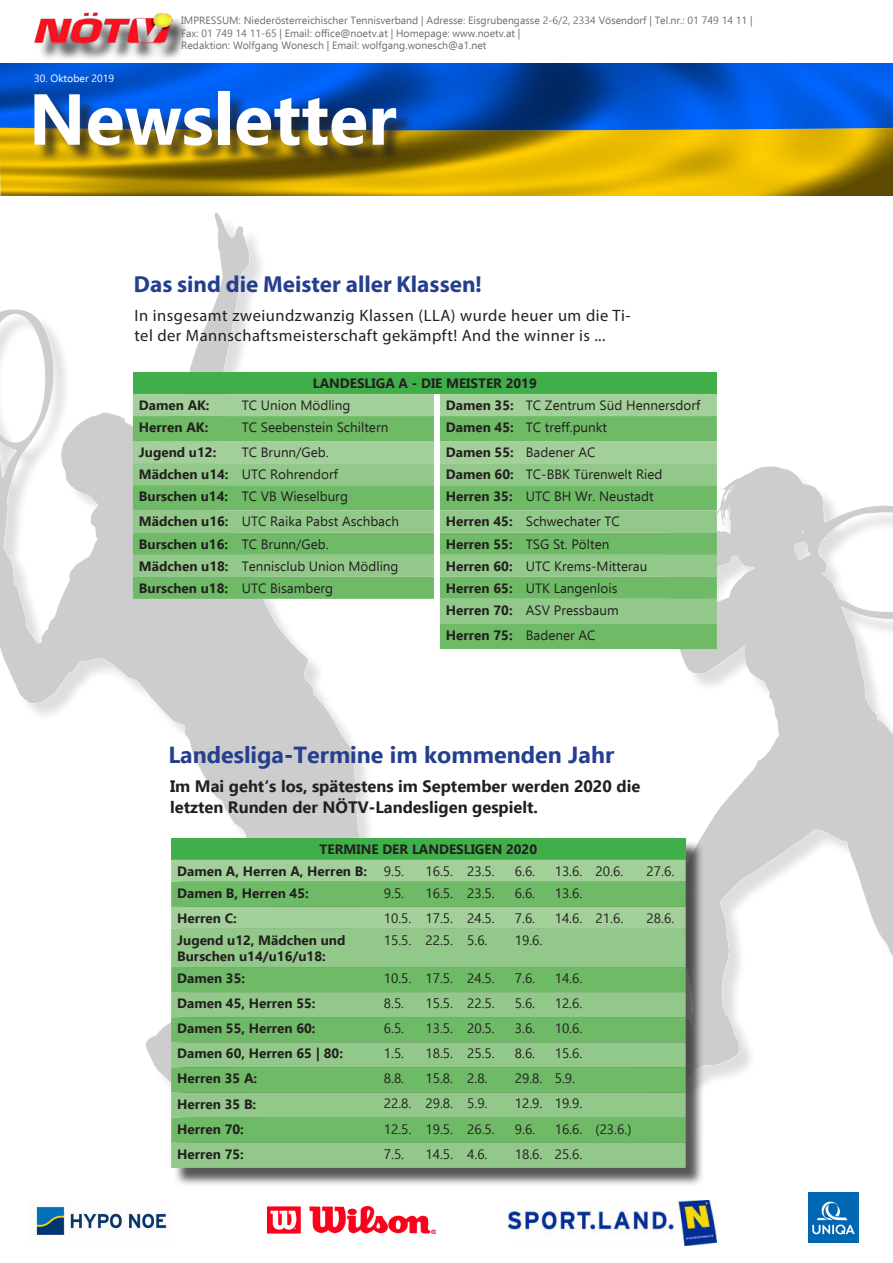
<style>
.page{position:relative;width:893px;height:1263px;background:#fff}
.page>*{position:absolute;margin:0;border:0;box-sizing:border-box;transform-origin:0 0}
.t1{font:700 72px "Ebrima";color:#fff}
.t2{font:700 23.25px "Ebrima";color:#253f8e}
.t3{font:700 23.25px "Myriad Pro";color:#253f8e}
.t4{font:16.5px/19.8px "Myriad Pro";letter-spacing:.03em;color:#231f20}
.t5{font:700 16.5px "Ebrima";color:#231f20}
.t6{font:13.5px "Ebrima";color:#231f20}
.t7{font:700 13.5px/16.2px "Ebrima";color:#231f20}
.t8{font:10.5px "Ebrima";color:#6c6d70}
.t9{font:10.5px "Ebrima";color:#fff}
</style>
<div class="page">
<img style="left:566px;top:63px;width:327px;height:1131px">
<img style="left:0;top:195px;width:477px;height:1039px">
<img style="left:0;top:64px;width:893px;height:131px">
<div style="left:38px;top:16px;width:152px;height:45px;background:#231f20;opacity:.75"></div>
<img style="left:34px;top:12px;width:142px;height:46px">
<img style="left:268px;top:1206px;width:167px;height:27px">
<img style="left:508px;top:1201px;width:208px;height:44px">
<img style="left:809px;top:1193px;width:50px;height:49px">
<img style="left:30px;top:1200px;width:144px;height:36px">
<div style="left:36px;top:94px;width:379px;height:70px;background:#231f20;opacity:.75"></div>
<div style="left:174px;top:840px;width:530px;height:347px;background:#231f20;opacity:.75"></div>
<div style="left:171px;top:838px;width:515px;height:22px;background:#40ae49"></div>
<div style="left:171px;top:860px;width:515px;height:22px;background:#a3cf9a"></div>
<svg style="left:171px;top:882px;width:515px;height:47px;background:#86c37e"></svg>
<svg style="left:171px;top:929px;width:515px;height:239px;background:#82c17a"></svg>
<div style="left:133px;top:372px;width:584px;height:22px;background:#40ae49"></div>
<div style="left:133px;top:394px;width:584px;height:22px;background:#a3cf9a"></div>
<svg style="left:133px;top:416px;width:584px;height:233px;background:#95c88e"></svg>
<svg style="left:133px;top:463px;width:584px;height:161px;background:#8bc583"></svg>
<p class="t9" style="left:34px;top:70px;width:82px">30. Oktober 2019</p>
<p class="t8" style="left:181px;top:12px;width:573px">IMPRESSUM: Niederösterreichischer Tennisverband | Adresse: Eisgrubengasse 2-6/2, 2334 Vösendorf | Tel.nr.: 01 749 14 11 |</p>
<p class="t8" style="left:181px;top:25px;width:341px">Fax: 01 749 14 11-65 | Email: office@noetv.at | Homepage: www.noetv.at |</p>
<p class="t8" style="left:181px;top:38px;width:307px">Redaktion: Wolfgang Wonesch | Email: wolfgang.wonesch@a1.net</p>
<p class="t1" style="left:29px;top:62px;width:369px">Newsletter</p>
<p class="t3" style="left:134px;top:269px;width:349px">Das sind die Meister aller Klassen!</p>
<p class="t4" style="left:134px;top:306px;width:498px">In insgesamt zweiundzwanzig Klassen (LLA) wurde heuer um die Ti&shy;tel der Mannschaftsmeisterschaft gekämpft! And the winner is ...</p>
<p class="t7" style="left:313px;top:374px;width:225px">LANDESLIGA A - DIE MEISTER 2019</p>
<p class="t7" style="left:139px;top:396px;width:72px">Damen AK:</p>
<p class="t6" style="left:242px;top:395px;width:110px">TC Union Mödling</p>
<p class="t7" style="left:446px;top:396px;width:69px">Damen 35:</p>
<p class="t6" style="left:526px;top:395px;width:176px">TC Zentrum Süd Hennersdorf</p>
<p class="t7" style="left:139px;top:418px;width:71px">Herren AK:</p>
<p class="t6" style="left:242px;top:417px;width:148px">TC Seebenstein Schiltern</p>
<p class="t7" style="left:446px;top:418px;width:69px">Damen 45:</p>
<p class="t6" style="left:526px;top:417px;width:83px">TC treff.punkt</p>
<p class="t7" style="left:139px;top:443px;width:79px">Jugend u12:</p>
<p class="t6" style="left:242px;top:442px;width:88px">TC Brunn/Geb.</p>
<p class="t7" style="left:446px;top:443px;width:69px">Damen 55:</p>
<p class="t6" style="left:526px;top:442px;width:71px">Badener AC</p>
<p class="t7" style="left:139px;top:465px;width:91px">Mädchen u14:</p>
<p class="t6" style="left:242px;top:464px;width:98px">UTC Rohrendorf</p>
<p class="t7" style="left:446px;top:465px;width:69px">Damen 60:</p>
<p class="t6" style="left:526px;top:464px;width:138px">TC-BBK Türenwelt Ried</p>
<p class="t7" style="left:139px;top:487px;width:91px">Burschen u14:</p>
<p class="t6" style="left:242px;top:486px;width:108px">TC VB Wieselburg</p>
<p class="t7" style="left:446px;top:487px;width:68px">Herren 35:</p>
<p class="t6" style="left:526px;top:486px;width:129px">UTC BH Wr. Neustadt</p>
<p class="t7" style="left:139px;top:513px;width:91px">Mädchen u16:</p>
<p class="t6" style="left:242px;top:511px;width:159px">UTC Raika Pabst Aschbach</p>
<p class="t7" style="left:446px;top:513px;width:68px">Herren 45:</p>
<p class="t6" style="left:526px;top:511px;width:96px">Schwechater TC</p>
<p class="t7" style="left:139px;top:535px;width:91px">Burschen u16:</p>
<p class="t6" style="left:242px;top:534px;width:88px">TC Brunn/Geb.</p>
<p class="t7" style="left:446px;top:535px;width:68px">Herren 55:</p>
<p class="t6" style="left:526px;top:534px;width:85px">TSG St. Pölten</p>
<p class="t7" style="left:139px;top:557px;width:91px">Mädchen u18:</p>
<p class="t6" style="left:242px;top:556px;width:158px">Tennisclub Union Mödling</p>
<p class="t7" style="left:446px;top:557px;width:68px">Herren 60:</p>
<p class="t6" style="left:526px;top:556px;width:123px">UTC Krems-Mitterau</p>
<p class="t7" style="left:139px;top:579px;width:91px">Burschen u18:</p>
<p class="t6" style="left:242px;top:578px;width:93px">UTC Bisamberg</p>
<p class="t7" style="left:446px;top:579px;width:68px">Herren 65:</p>
<p class="t6" style="left:526px;top:578px;width:93px">UTK Langenlois</p>
<p class="t7" style="left:446px;top:601px;width:68px">Herren 70:</p>
<p class="t6" style="left:526px;top:600px;width:94px">ASV Pressbaum</p>
<p class="t7" style="left:446px;top:626px;width:68px">Herren 75:</p>
<p class="t6" style="left:526px;top:625px;width:71px">Badener AC</p>
<p class="t2" style="left:168px;top:736px;width:447px">Landesliga-Termine im kommenden Jahr</p>
<p class="t5" style="left:170px;top:773px;width:472px">Im Mai geht‘s los, spätestens im September werden 2020 die</p>
<p class="t5" style="left:170px;top:794px;width:369px">letzten Runden der NÖTV-Landesligen gespielt.</p>
<p class="t7" style="left:320px;top:840px;width:219px">TERMINE DER LANDESLIGEN 2020</p>
<p class="t7" style="left:177px;top:862px;width:192px">Damen A, Herren A, Herren B:</p>
<p class="t6" style="left:384px;top:861px;width:22px">9.5.</p>
<p class="t6" style="left:425px;top:861px;width:29px">16.5.</p>
<p class="t6" style="left:467px;top:861px;width:29px">23.5.</p>
<p class="t6" style="left:515px;top:861px;width:22px">6.6.</p>
<p class="t6" style="left:555px;top:861px;width:29px">13.6.</p>
<p class="t6" style="left:596px;top:861px;width:29px">20.6.</p>
<p class="t6" style="left:647px;top:861px;width:29px">27.6.</p>
<p class="t7" style="left:177px;top:884px;width:133px">Damen B, Herren 45:</p>
<p class="t6" style="left:384px;top:883px;width:22px">9.5.</p>
<p class="t6" style="left:425px;top:883px;width:29px">16.5.</p>
<p class="t6" style="left:467px;top:883px;width:29px">23.5.</p>
<p class="t6" style="left:515px;top:883px;width:22px">6.6.</p>
<p class="t6" style="left:555px;top:883px;width:29px">13.6.</p>
<p class="t7" style="left:177px;top:909px;width:61px">Herren C:</p>
<p class="t6" style="left:384px;top:908px;width:29px">10.5.</p>
<p class="t6" style="left:425px;top:908px;width:29px">17.5.</p>
<p class="t6" style="left:467px;top:908px;width:29px">24.5.</p>
<p class="t6" style="left:515px;top:908px;width:22px">7.6.</p>
<p class="t6" style="left:555px;top:908px;width:29px">14.6.</p>
<p class="t6" style="left:596px;top:908px;width:29px">21.6.</p>
<p class="t6" style="left:647px;top:908px;width:29px">28.6.</p>
<p class="t7" style="left:177px;top:931px;width:170px">Jugend u12, Mädchen und<br>Burschen u14/u16/u18:</p>
<p class="t6" style="left:384px;top:930px;width:29px">15.5.</p>
<p class="t6" style="left:425px;top:930px;width:29px">22.5.</p>
<p class="t6" style="left:467px;top:930px;width:22px">5.6.</p>
<p class="t6" style="left:515px;top:930px;width:29px">19.6.</p>
<p class="t7" style="left:177px;top:969px;width:69px">Damen 35:</p>
<p class="t6" style="left:384px;top:968px;width:29px">10.5.</p>
<p class="t6" style="left:425px;top:968px;width:29px">17.5.</p>
<p class="t6" style="left:467px;top:968px;width:29px">24.5.</p>
<p class="t6" style="left:515px;top:968px;width:22px">7.6.</p>
<p class="t6" style="left:555px;top:968px;width:29px">14.6.</p>
<p class="t7" style="left:177px;top:994px;width:140px">Damen 45, Herren 55:</p>
<p class="t6" style="left:384px;top:993px;width:22px">8.5.</p>
<p class="t6" style="left:425px;top:993px;width:29px">15.5.</p>
<p class="t6" style="left:467px;top:993px;width:29px">22.5.</p>
<p class="t6" style="left:515px;top:993px;width:22px">5.6.</p>
<p class="t6" style="left:555px;top:993px;width:29px">12.6.</p>
<p class="t7" style="left:177px;top:1019px;width:140px">Damen 55, Herren 60:</p>
<p class="t6" style="left:384px;top:1018px;width:22px">6.5.</p>
<p class="t6" style="left:425px;top:1018px;width:29px">13.5.</p>
<p class="t6" style="left:467px;top:1018px;width:29px">20.5.</p>
<p class="t6" style="left:515px;top:1018px;width:22px">3.6.</p>
<p class="t6" style="left:555px;top:1018px;width:29px">10.6.</p>
<p class="t7" style="left:177px;top:1045px;width:167px">Damen 60, Herren 65 | 80:</p>
<p class="t6" style="left:384px;top:1043px;width:22px">1.5.</p>
<p class="t6" style="left:425px;top:1043px;width:29px">18.5.</p>
<p class="t6" style="left:467px;top:1043px;width:29px">25.5.</p>
<p class="t6" style="left:515px;top:1043px;width:22px">8.6.</p>
<p class="t6" style="left:555px;top:1043px;width:29px">15.6.</p>
<p class="t7" style="left:177px;top:1070px;width:81px">Herren 35 A:</p>
<p class="t6" style="left:384px;top:1068px;width:22px">8.8.</p>
<p class="t6" style="left:425px;top:1068px;width:29px">15.8.</p>
<p class="t6" style="left:467px;top:1068px;width:22px">2.8.</p>
<p class="t6" style="left:515px;top:1068px;width:29px">29.8.</p>
<p class="t6" style="left:555px;top:1068px;width:22px">5.9.</p>
<p class="t7" style="left:177px;top:1095px;width:81px">Herren 35 B:</p>
<p class="t6" style="left:384px;top:1093px;width:29px">22.8.</p>
<p class="t6" style="left:425px;top:1093px;width:29px">29.8.</p>
<p class="t6" style="left:467px;top:1093px;width:22px">5.9.</p>
<p class="t6" style="left:515px;top:1093px;width:29px">12.9.</p>
<p class="t6" style="left:555px;top:1093px;width:29px">19.9.</p>
<p class="t7" style="left:177px;top:1120px;width:68px">Herren 70:</p>
<p class="t6" style="left:384px;top:1119px;width:29px">12.5.</p>
<p class="t6" style="left:425px;top:1119px;width:29px">19.5.</p>
<p class="t6" style="left:467px;top:1119px;width:29px">26.5.</p>
<p class="t6" style="left:515px;top:1119px;width:22px">9.6.</p>
<p class="t6" style="left:555px;top:1119px;width:29px">16.6.</p>
<p class="t6" style="left:596px;top:1119px;width:37px">(23.6.)</p>
<p class="t7" style="left:177px;top:1145px;width:68px">Herren 75:</p>
<p class="t6" style="left:384px;top:1144px;width:22px">7.5.</p>
<p class="t6" style="left:425px;top:1144px;width:29px">14.5.</p>
<p class="t6" style="left:467px;top:1144px;width:22px">4.6.</p>
<p class="t6" style="left:515px;top:1144px;width:29px">18.6.</p>
<p class="t6" style="left:555px;top:1144px;width:29px">25.6.</p>
</div>
